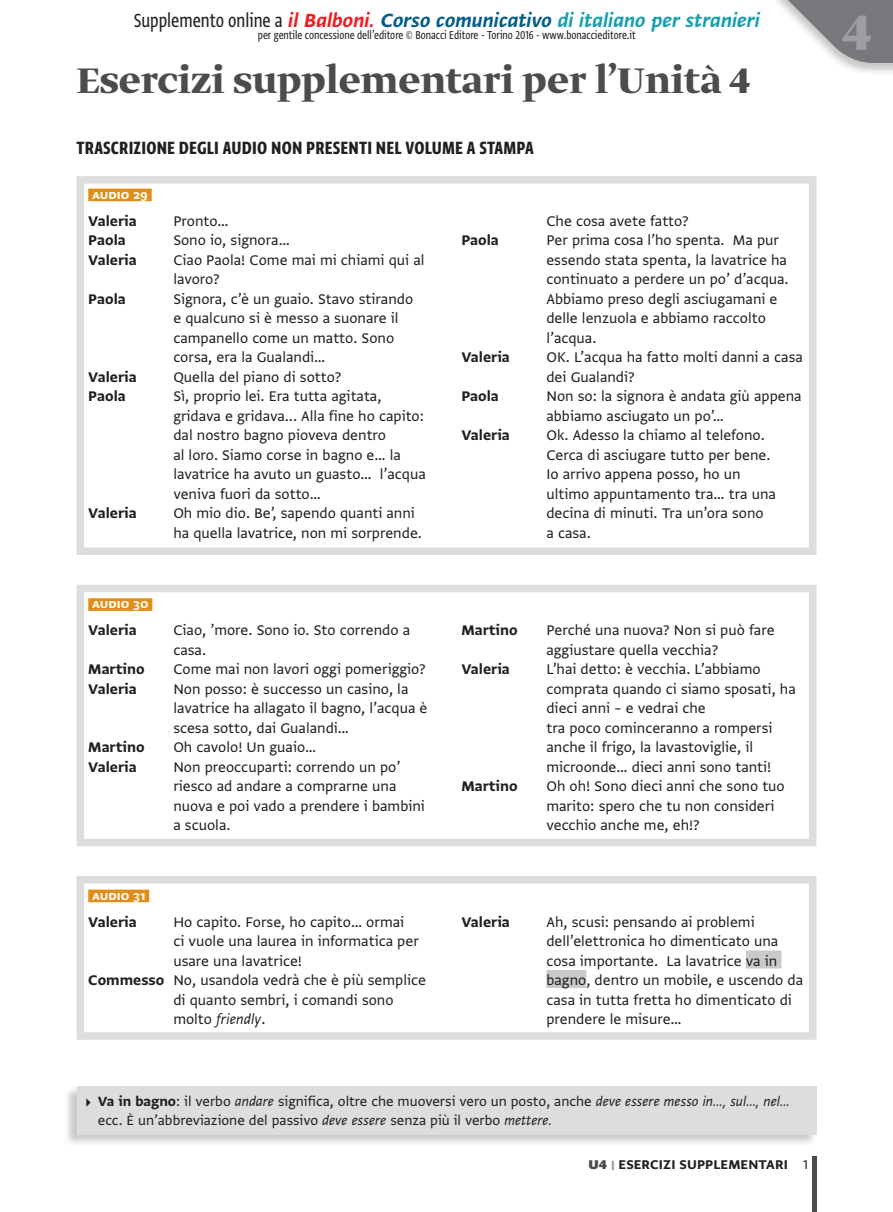
<style>
.page{position:relative;width:893px;height:1212px;background:#fff}
.page>*{position:absolute;margin:0;border:0;box-sizing:border-box;transform-origin:0 0}
.t1{font:700 58.8px "Greta Display Pro";color:#9c9ea1}
.t2{font:700 42px "Greta Display Pro";color:#4b4c4d}
.t3{font:22.5px "Greta Sans Std Bld Ita";color:#189fad}
.t4{font:21px "Greta Sans Cnd Std Bld";letter-spacing:.01em;color:#231f20}
.t5{font:16.5px/19.5px "Greta Sans Std";color:#231f20}
.t6{font:16.5px "Greta Sans Std Bld";color:#231f20}
.t7{font:italic 16.5px "Greta Sans Std";color:#231f20}
.t8{font:15.75px/19.5px "Greta Sans Std";color:#231f20}
.t9{font:15px "Greta Sans Std Bld";letter-spacing:.01em;color:#231f20}
.t10{font:15px "Greta Sans Std Bld";color:#fff}
.t11{font:13.5px "Greta Sans Cnd Std";color:#231f20}
.s1{font-family:"Greta Sans Cnd Std";color:#231f20}
.s2{color:#ee1d23}
.s3{color:#005d87}
.s4{font-family:"Greta Sans Std Bld"}
.s5{font-style:normal}
.s6{font-style:italic}
.s7{font-family:"Greta Sans Std";font-weight:900;color:#4b4c4d}
.s8{font-family:"Greta Sans Std";font-weight:900;color:#939598}
.s9{font-family:"Greta Sans Std"}
</style>
<div class="page">
<hr style="left:812px;top:1156px;width:4px;height:56px;background:#4b4c4d">
<div style="left:63px;top:1085px;width:754px;height:62px;background:#231f20;opacity:.25"></div>
<div style="left:77px;top:1086px;width:739px;height:48px;background:#dcdddf"></div>
<div style="left:88px;top:189px;width:64px;height:12px;background:#e18e17"></div>
<div style="left:77px;top:176px;width:739px;height:379px;border:8px solid #dcdddf"></div>
<div style="left:88px;top:598px;width:64px;height:13px;background:#e18e17"></div>
<div style="left:77px;top:585px;width:739px;height:261px;border:8px solid #dcdddf"></div>
<div style="left:88px;top:889px;width:61px;height:13px;background:#e18e17"></div>
<div style="left:746px;top:950px;width:35px;height:18px;background:#c9cacc"></div>
<div style="left:546px;top:970px;width:40px;height:18px;background:#c9cacc"></div>
<div style="left:77px;top:876px;width:739px;height:164px;border:8px solid #dcdddf"></div>
<div style="left:749px;top:0;width:144px;height:76px;background:#231f20;opacity:.25"></div>
<svg style="left:757px;top:0;width:136px;height:64px"></svg>
<h3 class="t3" style="left:134px;top:7px;width:628px"><span class="s1">Supplemento online a</span> <span class="s2">il Balboni.</span> <span class="s3">Corso comunicativo</span> di italiano per stranieri</h3>
<p class="t11" style="left:258px;top:27px;width:379px">per gentile concessione dell’editore © Bonacci Editore - Torino 2016 - www.bonaccieditore.it</p>
<h2 class="t2" style="left:77px;top:56px;width:676px">Esercizi supplementari per l’Unità 4</h2>
<p class="t4" style="left:77px;top:136px;width:459px">TRASCRIZIONE DEGLI AUDIO NON PRESENTI NEL VOLUME A STAMPA</p>
<p class="t10" style="left:92px;top:185px;width:57px">audio 29</p>
<p class="t6" style="left:88px;top:211px;width:50px">Valeria</p>
<p class="t5" style="left:173px;top:211px;width:57px">Pronto…</p>
<p class="t6" style="left:88px;top:230px;width:39px">Paola</p>
<p class="t5" style="left:173px;top:230px;width:118px">Sono io, signora…</p>
<p class="t6" style="left:88px;top:250px;width:50px">Valeria</p>
<p class="t5" style="left:173px;top:250px;width:253px">Ciao Paola! Come mai mi chiami qui al lavoro?</p>
<p class="t6" style="left:88px;top:289px;width:39px">Paola</p>
<p class="t5" style="left:173px;top:289px;width:241px">Signora, c’è un guaio. Stavo stirando e qualcuno si è messo a suonare il campanello come un matto. Sono corsa, era la Gualandi…</p>
<p class="t6" style="left:88px;top:367px;width:50px">Valeria</p>
<p class="t5" style="left:173px;top:367px;width:169px">Quella del piano di sotto?</p>
<p class="t6" style="left:88px;top:386px;width:39px">Paola</p>
<p class="t5" style="left:173px;top:386px;width:254px">Sì, proprio lei. Era tutta agitata, gridava e gridava... Alla fine ho capito: dal nostro bagno pioveva dentro<br>al loro. Siamo corse in bagno e… la lavatrice ha avuto un guasto… l’acqua veniva fuori da sotto…</p>
<p class="t6" style="left:88px;top:503px;width:50px">Valeria</p>
<p class="t5" style="left:173px;top:503px;width:250px">Oh mio dio. Be’, sapendo quanti anni ha quella lavatrice, non mi sorprende.</p>
<p class="t10" style="left:92px;top:595px;width:58px">audio 30</p>
<p class="t6" style="left:88px;top:620px;width:50px">Valeria</p>
<p class="t5" style="left:173px;top:620px;width:238px">Ciao, ’more. Sono io. Sto correndo a casa.</p>
<p class="t6" style="left:88px;top:659px;width:58px">Martino</p>
<p class="t5" style="left:173px;top:659px;width:254px">Come mai non lavori oggi pomeriggio?</p>
<p class="t6" style="left:88px;top:679px;width:50px">Valeria</p>
<p class="t5" style="left:173px;top:679px;width:256px">Non posso: è successo un casino, la lavatrice ha allagato il bagno, l’acqua è scesa sotto, dai Gualandi…</p>
<p class="t6" style="left:88px;top:737px;width:58px">Martino</p>
<p class="t5" style="left:173px;top:737px;width:145px">Oh cavolo! Un guaio…</p>
<p class="t6" style="left:88px;top:757px;width:50px">Valeria</p>
<p class="t5" style="left:173px;top:757px;width:253px">Non preoccuparti: correndo un po’ riesco ad andare a comprarne una nuova e poi vado a prendere i bambini a scuola.</p>
<p class="t10" style="left:92px;top:886px;width:55px">audio 31</p>
<p class="t6" style="left:88px;top:912px;width:50px">Valeria</p>
<p class="t5" style="left:173px;top:911px;width:232px">Ho capito. Forse, ho capito… ormai</p>
<p class="t5" style="left:173px;top:931px;width:247px">ci vuole una laurea in informatica per</p>
<p class="t5" style="left:173px;top:950px;width:130px">usare una lavatrice!</p>
<p class="t5" style="left:88px;top:970px;width:339px"><span class="s4">Commesso</span> No, usandola vedrà che è più semplice</p>
<p class="t5" style="left:173px;top:989px;width:222px">di quanto sembri, i comandi sono</p>
<p class="t7" style="left:173px;top:1009px;width:94px"><span class="s5">molto</span> friendly<span class="s5">.</span></p>
<p class="t5" style="left:546px;top:211px;width:144px">Che cosa avete fatto?</p>
<p class="t6" style="left:461px;top:230px;width:39px">Paola</p>
<p class="t5" style="left:546px;top:230px;width:244px">Per prima cosa l’ho spenta. Ma pur essendo stata spenta, la lavatrice ha continuato a perdere un po’ d’acqua.<br>Abbiamo preso degli asciugamani e delle lenzuola e abbiamo raccolto l’acqua.</p>
<p class="t6" style="left:461px;top:347px;width:50px">Valeria</p>
<p class="t5" style="left:546px;top:347px;width:258px">OK. L’acqua ha fatto molti danni a casa dei Gualandi?</p>
<p class="t6" style="left:461px;top:386px;width:39px">Paola</p>
<p class="t5" style="left:546px;top:386px;width:257px">Non so: la signora è andata giù appena abbiamo asciugato un po’…</p>
<p class="t6" style="left:461px;top:425px;width:50px">Valeria</p>
<p class="t5" style="left:546px;top:425px;width:231px">Ok. Adesso la chiamo al telefono.<br>Cerca di asciugare tutto per bene.<br>Io arrivo appena posso, ho un ultimo appuntamento tra… tra una decina di minuti. Tra un’ora sono<br>a casa.</p>
<p class="t6" style="left:461px;top:620px;width:58px">Martino</p>
<p class="t5" style="left:546px;top:620px;width:230px">Perché una nuova? Non si può fare aggiustare quella vecchia?</p>
<p class="t6" style="left:461px;top:659px;width:50px">Valeria</p>
<p class="t5" style="left:546px;top:659px;width:251px">L’hai detto: è vecchia. L’abbiamo comprata quando ci siamo sposati, ha dieci anni – e vedrai che<br>tra poco cominceranno a rompersi anche il frigo, la lavastoviglie, il microonde… dieci anni sono tanti!</p>
<p class="t6" style="left:461px;top:776px;width:58px">Martino</p>
<p class="t5" style="left:546px;top:776px;width:240px">Oh oh! Sono dieci anni che sono tuo marito: spero che tu non consideri vecchio anche me, eh!?</p>
<p class="t6" style="left:461px;top:912px;width:50px">Valeria</p>
<p class="t5" style="left:546px;top:911px;width:258px">Ah, scusi: pensando ai problemi dell’elettronica ho dimenticato una cosa importante. La lavatrice va in bagno, dentro un mobile, e uscendo da casa in tutta fretta ho dimenticato di prendere le misure…</p>
<p class="t8" style="left:98px;top:1091px;width:694px;text-indent:-13px">▸ <span class="s4">Va in bagno</span>: il verbo <span class="s6">andare</span> significa, oltre che muoversi vero un posto, anche <span class="s6">deve essere messo in…, sul…, nel… </span>ecc. È un’abbreviazione del passivo <span class="s6">deve essere</span> senza più il verbo <span class="s6">mettere.</span></p>
<p class="t9" style="left:589px;top:1156px;width:221px"><span class="s7">U4</span> <span class="s8">|</span> ESERCIZI SUPPLEMENTARI <span class="s9">1</span></p>
<h1 class="t1" style="left:843px;top:-2px;width:30px">4</h1>
</div>
